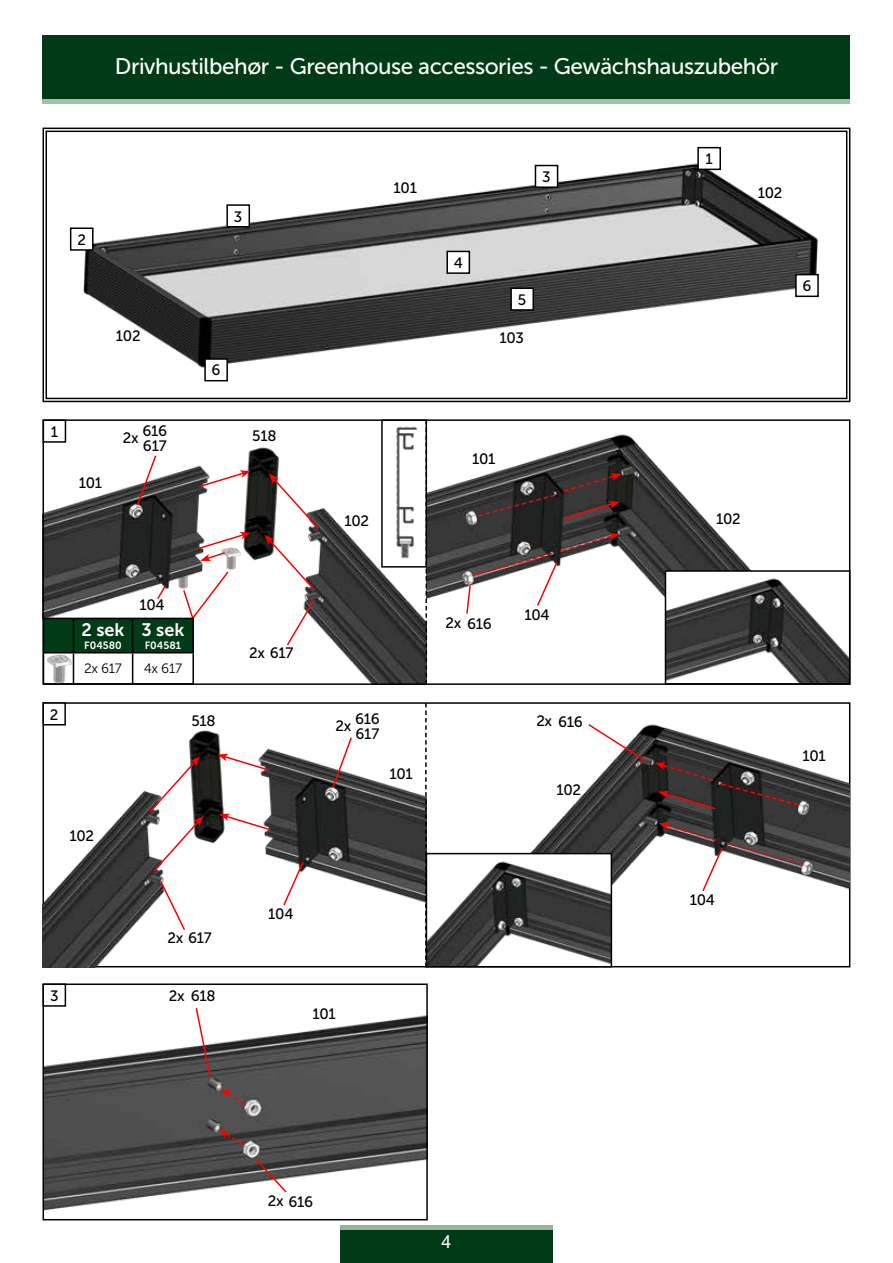
<style>
.page{position:relative;width:893px;height:1263px;background:#fff}
.page>*{position:absolute;margin:0;border:0;box-sizing:border-box;transform-origin:0 0}
.t1{font:22.5px "Museo Sans 500";letter-spacing:-.02em;color:#fff}
.t2{font:18px "Museo Sans 700";color:#fff}
.t3{font:18px "Arial";color:#fff}
.t4{font:15px/15px "Museo Sans 500";letter-spacing:-.02em;color:#000}
.t5{font:13.5px "Museo Sans 300";letter-spacing:-.02em;color:#000}
.t6{font:10.5px "Museo Sans 700";color:#fff}
</style>
<div class="page">
<div style="left:43px;top:36px;width:807px;height:63px;background:#003a16"></div>
<div style="left:43px;top:99px;width:807px;height:5px;background:#a4c0aa"></div>
<div style="left:340px;top:1227px;width:213px;height:35px;background:#003a16"></div>
<hr style="left:340px;top:1225px;width:213px;height:4px;background:#9ab19a">
<img style="left:46px;top:986px;width:379px;height:225px">
<div style="left:43px;top:983px;width:385px;height:237px;border:2px solid #000"></div>
<svg style="left:42px;top:127px;width:809px;height:276px"></svg>
<div style="left:698px;top:148px;width:22px;height:21px;background:#fff"></div>
<div style="left:697px;top:147px;width:24px;height:23px;border:2px solid #000"></div>
<div style="left:535px;top:166px;width:23px;height:21px;background:#fff"></div>
<div style="left:535px;top:165px;width:23px;height:23px;border:2px solid #000"></div>
<div style="left:227px;top:205px;width:22px;height:22px;background:#fff"></div>
<div style="left:226px;top:204px;width:24px;height:23px;border:2px solid #000"></div>
<div style="left:43px;top:984px;width:22px;height:22px;background:#fff"></div>
<div style="left:43px;top:983px;width:23px;height:24px;border:2px solid #000"></div>
<div style="left:71px;top:228px;width:22px;height:22px;background:#fff"></div>
<div style="left:70px;top:227px;width:24px;height:24px;border:2px solid #000"></div>
<div style="left:447px;top:251px;width:22px;height:22px;background:#fff"></div>
<div style="left:446px;top:251px;width:24px;height:23px;border:2px solid #000"></div>
<div style="left:796px;top:275px;width:22px;height:21px;background:#fff"></div>
<div style="left:795px;top:274px;width:24px;height:23px;border:2px solid #000"></div>
<div style="left:205px;top:359px;width:22px;height:22px;background:#fff"></div>
<div style="left:204px;top:358px;width:24px;height:23px;border:2px solid #000"></div>
<div style="left:511px;top:288px;width:22px;height:22px;background:#fff"></div>
<div style="left:510px;top:287px;width:24px;height:24px;border:2px solid #000"></div>
<img style="left:46px;top:422px;width:380px;height:260px">
<img style="left:42px;top:704px;width:383px;height:263px">
<img style="left:427px;top:422px;width:324px;height:198px">
<img style="left:520px;top:724px;width:329px;height:186px">
<img style="left:668px;top:573px;width:179px;height:109px">
<div style="left:665px;top:570px;width:185px;height:115px;border:2px solid #000"></div>
<img style="left:429px;top:856px;width:180px;height:108px">
<div style="left:426px;top:853px;width:186px;height:114px;border:2px solid #000"></div>
<div style="left:43px;top:419px;width:807px;height:266px;border:2px solid #000"></div>
<div style="left:43px;top:420px;width:22px;height:22px;background:#fff"></div>
<div style="left:43px;top:419px;width:23px;height:24px;border:2px solid #000"></div>
<div style="left:43px;top:703px;width:22px;height:22px;background:#fff"></div>
<div style="left:43px;top:702px;width:23px;height:23px;border:2px solid #000"></div>
<svg style="left:426px;top:568px;width:1px;height:117px"></svg>
<svg style="left:425px;top:703px;width:2px;height:264px"></svg>
<svg style="left:282px;top:860px;width:23px;height:47px"></svg>
<svg style="left:285px;top:598px;width:31px;height:49px"></svg>
<svg style="left:159px;top:879px;width:27px;height:53px"></svg>
<svg style="left:587px;top:724px;width:61px;height:39px"></svg>
<svg style="left:136px;top:454px;width:22px;height:53px"></svg>
<svg style="left:331px;top:736px;width:22px;height:53px"></svg>
<svg style="left:264px;top:473px;width:56px;height:119px"></svg>
<svg style="left:148px;top:756px;width:56px;height:117px"></svg>
<svg style="left:197px;top:470px;width:54px;height:18px"></svg>
<svg style="left:217px;top:754px;width:54px;height:18px"></svg>
<svg style="left:219px;top:813px;width:54px;height:19px"></svg>
<svg style="left:476px;top:473px;width:146px;height:48px;background:#3a3131"></svg>
<svg style="left:655px;top:762px;width:145px;height:48px;background:#3b3232"></svg>
<svg style="left:465px;top:533px;width:155px;height:82px"></svg>
<svg style="left:659px;top:822px;width:146px;height:71px"></svg>
<svg style="left:197px;top:532px;width:54px;height:29px"></svg>
<svg style="left:221px;top:1089px;width:26px;height:17px"></svg>
<svg style="left:219px;top:1129px;width:26px;height:18px"></svg>
<svg style="left:195px;top:1006px;width:17px;height:73px"></svg>
<svg style="left:254px;top:1157px;width:34px;height:37px"></svg>
<svg style="left:43px;top:570px;width:187px;height:83px"></svg>
<hr style="left:43px;top:618px;width:30px;height:1px;background:#000">
<hr style="left:43px;top:619px;width:1px;height:33px;background:#000">
<hr style="left:73px;top:618px;width:60px;height:1px;background:#000">
<hr style="left:73px;top:619px;width:1px;height:33px;background:#000">
<hr style="left:133px;top:618px;width:61px;height:1px;background:#000">
<hr style="left:132px;top:619px;width:1px;height:33px;background:#000">
<hr style="left:192px;top:619px;width:2px;height:33px;background:#000">
<hr style="left:43px;top:652px;width:30px;height:1px;background:#000">
<hr style="left:43px;top:653px;width:1px;height:30px;background:#000">
<hr style="left:73px;top:652px;width:60px;height:1px;background:#000">
<hr style="left:133px;top:652px;width:61px;height:1px;background:#000">
<hr style="left:132px;top:653px;width:1px;height:30px;background:#000">
<hr style="left:192px;top:653px;width:2px;height:30px;background:#000">
<hr style="left:43px;top:683px;width:30px;height:2px;background:#000">
<hr style="left:73px;top:683px;width:60px;height:2px;background:#000">
<hr style="left:133px;top:683px;width:61px;height:2px;background:#000">
<img style="left:44px;top:645px;width:32px;height:39px">
<img style="left:384px;top:422px;width:40px;height:143px">
<div style="left:381px;top:419px;width:46px;height:149px;border:2px solid #000"></div>
<h1 class="t1" style="left:115px;top:54px;width:665px">Drivhustilbehør - Greenhouse accessories - Gewächshauszubehör</h1>
<p class="t4" style="left:705px;top:151px;width:9px">1</p>
<p class="t4" style="left:394px;top:180px;width:25px">101</p>
<p class="t4" style="left:542px;top:169px;width:10px">3</p>
<p class="t4" style="left:758px;top:185px;width:26px">102</p>
<p class="t4" style="left:234px;top:209px;width:10px">3</p>
<p class="t4" style="left:77px;top:232px;width:10px">2</p>
<p class="t4" style="left:454px;top:255px;width:11px">4</p>
<p class="t4" style="left:802px;top:278px;width:10px">6</p>
<p class="t4" style="left:518px;top:292px;width:10px">5</p>
<p class="t4" style="left:116px;top:328px;width:26px">102</p>
<p class="t4" style="left:499px;top:331px;width:26px">103</p>
<p class="t4" style="left:212px;top:363px;width:10px">6</p>
<p class="t4" style="left:51px;top:424px;width:9px">1</p>
<p class="t4" style="left:142px;top:423px;width:26px">616<br>617</p>
<p class="t4" style="left:123px;top:430px;width:17px">2x</p>
<p class="t4" style="left:252px;top:428px;width:26px">518</p>
<p class="t4" style="left:472px;top:451px;width:25px">101</p>
<p class="t4" style="left:79px;top:475px;width:25px">101</p>
<p class="t4" style="left:344px;top:513px;width:26px">102</p>
<p class="t4" style="left:716px;top:511px;width:26px">102</p>
<p class="t2" style="left:82px;top:620px;width:44px">2 sek</p>
<p class="t6" style="left:84px;top:639px;width:39px">F04580</p>
<p class="t4" style="left:139px;top:598px;width:27px">104</p>
<p class="t2" style="left:142px;top:620px;width:44px">3 sek</p>
<p class="t6" style="left:145px;top:639px;width:38px">F04581</p>
<p class="t4" style="left:249px;top:646px;width:46px">2x 617</p>
<p class="t4" style="left:445px;top:617px;width:48px">2x 616</p>
<p class="t4" style="left:524px;top:607px;width:27px">104</p>
<p class="t5" style="left:84px;top:661px;width:39px">2x 617</p>
<p class="t5" style="left:144px;top:661px;width:40px">4x 617</p>
<p class="t4" style="left:50px;top:707px;width:10px">2</p>
<p class="t4" style="left:191px;top:713px;width:26px">518</p>
<p class="t4" style="left:355px;top:711px;width:26px">616<br>617</p>
<p class="t4" style="left:335px;top:718px;width:17px">2x</p>
<p class="t4" style="left:536px;top:714px;width:48px">2x 616</p>
<p class="t4" style="left:802px;top:748px;width:25px">101</p>
<p class="t4" style="left:389px;top:766px;width:25px">101</p>
<p class="t4" style="left:556px;top:783px;width:26px">102</p>
<p class="t4" style="left:69px;top:828px;width:26px">102</p>
<p class="t4" style="left:690px;top:892px;width:27px">104</p>
<p class="t4" style="left:268px;top:906px;width:27px">104</p>
<p class="t4" style="left:167px;top:930px;width:46px">2x 617</p>
<p class="t4" style="left:50px;top:988px;width:10px">3</p>
<p class="t4" style="left:169px;top:988px;width:48px">2x 618</p>
<p class="t4" style="left:312px;top:1007px;width:25px">101</p>
<p class="t4" style="left:268px;top:1194px;width:47px">2x 616</p>
<p class="t3" style="left:441px;top:1229px;width:12px">4</p>
</div>
